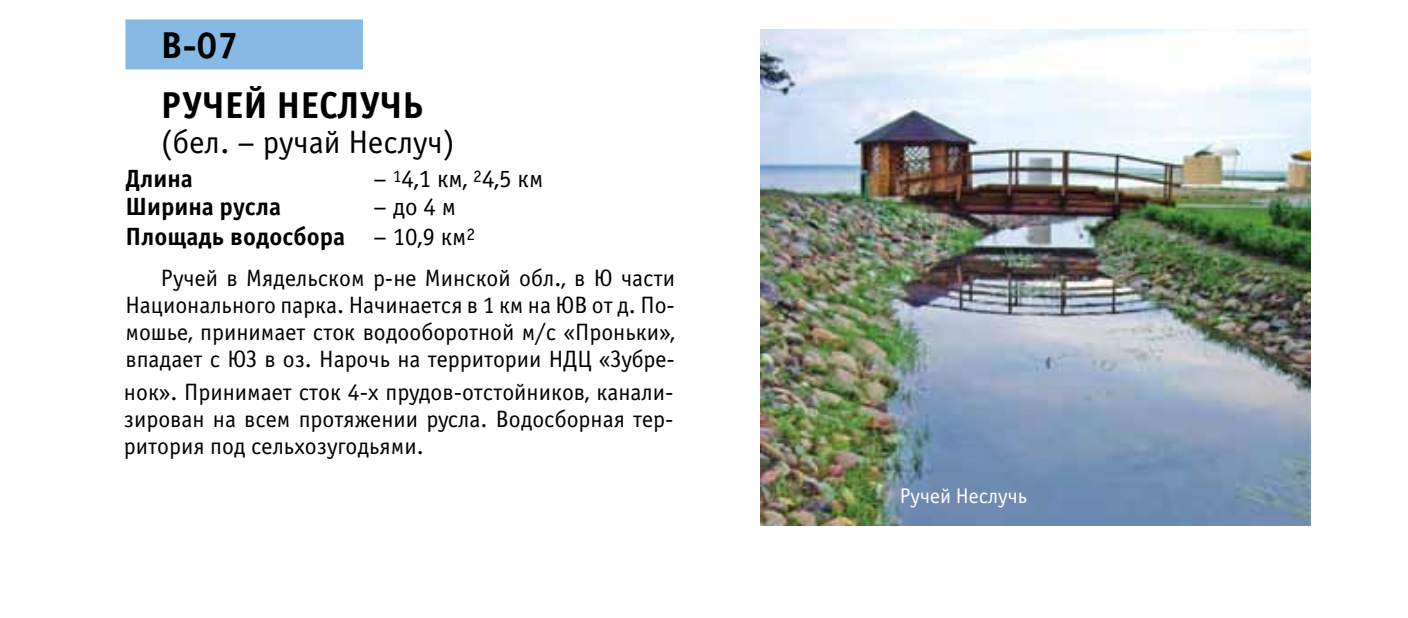
<style>
.page{position:relative;width:1408px;height:618px;background:#fff}
.page>*{position:absolute;margin:0;border:0;box-sizing:border-box;transform-origin:0 0}
.t1{font:700 37.5px/59.2px "Officina Sans C";color:#000}
.t2{font:32.5px "Officina Sans C";color:#000}
.t3{font:700 25px/30px "Officina Sans C";color:#000}
.t4{font:25px "Officina Sans C";color:#000}
.t5{font:23.75px/27px "Officina Sans C";color:#000;text-align:justify}
.t6{font:21.25px "Officina Sans C";color:#fff}
.s1{font-weight:400}
</style>
<div class="page">
<img style="left:760px;top:29px;width:550px;height:496px">
<div style="left:125px;top:19px;width:238px;height:50px;background:#86bae4"></div>
<h1 class="t1" style="left:161px;top:17px;width:264px">В-07<br>РУЧЕЙ НЕСЛУЧЬ</h1>
<h2 class="t2" style="left:161px;top:124px;width:295px">(бел. – ручай Неслуч)</h2>
<p class="t3" style="left:125px;top:164px;width:69px">Длина</p>
<p class="t4" style="left:373px;top:165px;width:172px">– <sup>1</sup>4,1 км, <sup>2</sup>4,5 км</p>
<p class="t3" style="left:125px;top:192px;width:157px">Ширина русла</p>
<p class="t3" style="left:125px;top:192px;width:351px;text-indent:248px"><span class="s1">– до 4 м<br></span>Площадь водосбора <span class="s1">– 10,9 км</span><sup>2</sup></p>
<p class="t5" style="left:125px;top:265px;width:551px;text-indent:35px">Ручей в Мядельском р-не Минской обл., в Ю части Национального парка. Начинается в 1 км на ЮВ от д. По&shy;мошье, принимает сток водооборотной м/с «Проньки», впадает с ЮЗ в оз. Нарочь на территории НДЦ «Зубре-</p>
<p class="t5" style="left:124px;top:379px;width:551px">нок». Принимает сток 4-х прудов-отстойников, канали&shy;зирован на всем протяжении русла. Водосборная тер&shy;ритория под сельхозугодьями.</p>
<p class="t6" style="left:899px;top:484px;width:129px">Ручей Неслучь</p>
</div>
